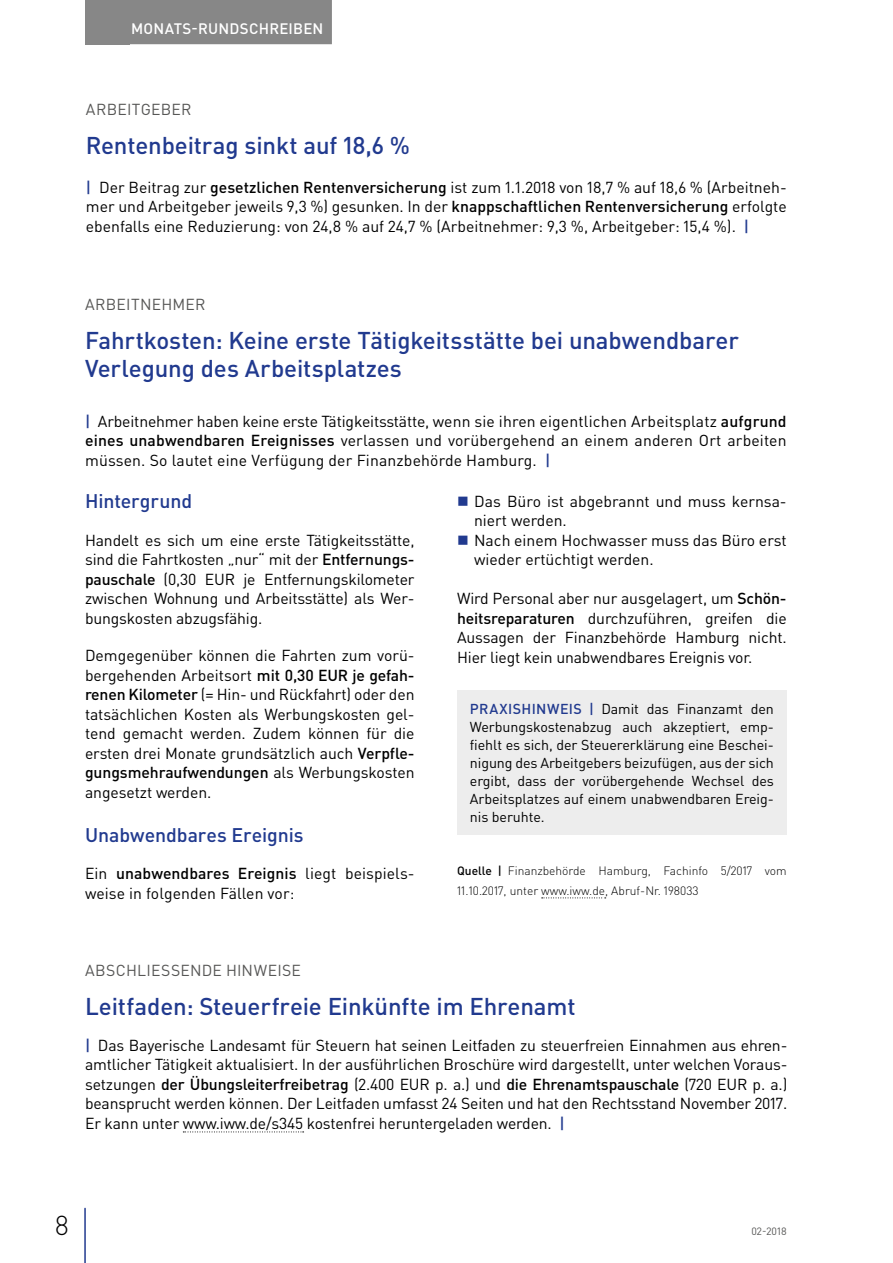
<style>
.page{position:relative;width:893px;height:1263px;background:#fff}
.page>*{position:absolute;margin:0;border:0;box-sizing:border-box;transform-origin:0 0}
.t1{font:300 27px "DIN Pro";color:#000}
.t2{font:500 24px/28.5px "DIN Pro";letter-spacing:-.005em;color:#213a8f}
.t3{font:500 19.5px "DIN Pro";letter-spacing:-.005em;color:#213a8f}
.t4{font:15.75px/19.5px "DIN Pro";letter-spacing:-.005em;color:#000;text-align:justify}
.t5{font:15.75px "DIN Pro";letter-spacing:.015em;color:#575756}
.t6{font:500 15px "DIN Pro";letter-spacing:.015em;color:#fff}
.t7{font:14.25px/18px "DIN Pro";letter-spacing:-.005em;color:#000;text-align:justify}
.t8{font:300 12px/19.5px "DIN Pro";color:#000}
.t9{font:10.5px "DIN Pro";color:#575756}
.s1{font-weight:500;color:#213a8f}
.s2{font-weight:500}
</style>
<div class="page">
<div style="left:85px;top:0;width:45px;height:44px;background:#878787"></div>
<hr style="left:84px;top:1208px;width:2px;height:55px;background:#213a8f">
<div style="left:122px;top:0;width:210px;height:44px;background:#878787"></div>
<svg style="left:183px;top:1131px;width:121px;height:1px"></svg>
<svg style="left:542px;top:897px;width:64px;height:1px"></svg>
<div style="left:457px;top:690px;width:330px;height:145px;background:#ededed"></div>
<p class="t6" style="left:131px;top:18px;width:194px">MONATS-RUNDSCHREIBEN</p>
<p class="t5" style="left:86px;top:98px;width:107px">ARBEITGEBER</p>
<h2 class="t2" style="left:86px;top:130px;width:326px">Rentenbeitrag sinkt auf 18,6 %</h2>
<p class="t4" style="left:86px;top:177px;width:702px"><span class="s1">|</span> Der Beitrag zur <span class="s2">gesetzlichen Rentenversicherung</span> ist zum 1.1.2018 von 18,7 % auf 18,6 % (Arbeitneh&shy;mer und Arbeitgeber jeweils 9,3 %) gesunken. In der <span class="s2">knappschaftlichen Rentenversicherung</span> erfolgte ebenfalls eine Reduzierung: von 24,8 % auf 24,7 % (Arbeitnehmer: 9,3 %, Arbeitgeber: 15,4 %). <span class="s1">|</span></p>
<p class="t5" style="left:85px;top:293px;width:122px">ARBEITNEHMER</p>
<h2 class="t2" style="left:85px;top:325px;width:655px">Fahrtkosten: Keine erste Tätigkeitsstätte bei unabwendbarer<br>Verlegung des Arbeitsplatzes</h2>
<p class="t4" style="left:85px;top:411px;width:703px"><span class="s1">|</span> Arbeitnehmer haben keine erste Tätigkeitsstätte, wenn sie ihren eigentlichen Arbeitsplatz <span class="s2">aufgrund eines unabwendbaren Ereignisses</span> verlassen und vorübergehend an einem anderen Ort arbeiten müssen. So lautet eine Verfügung der Finanzbehörde Hamburg. <span class="s1">|</span></p>
<p class="t3" style="left:85px;top:488px;width:109px">Hintergrund</p>
<p class="t4" style="left:85px;top:530px;width:331px">Handelt es sich um eine erste Tätigkeitsstätte, sind die Fahrtkosten „nur“ mit der <span class="s2">Entfernungs&shy;pauschale</span> (0,30 EUR je Entfernungskilometer zwischen Wohnung und Arbeitsstätte) als Wer&shy;bungskosten abzugsfähig.</p>
<p class="t4" style="left:85px;top:645px;width:331px">Demgegenüber können die Fahrten zum vorü&shy;bergehenden Arbeitsort <span class="s2">mit 0,30 EUR je gefah&shy;renen Kilometer</span> (= Hin- und Rückfahrt) oder den tatsächlichen Kosten als Werbungskosten gel&shy;tend gemacht werden. Zudem können für die ersten drei Monate grundsätzlich auch <span class="s2">Verpfle&shy;gungsmehraufwendungen</span> als Werbungskosten angesetzt werden.</p>
<p class="t3" style="left:85px;top:821px;width:220px">Unabwendbares Ereignis</p>
<p class="t4" style="left:85px;top:863px;width:331px">Ein <span class="s2">unabwendbares Ereignis</span> liegt beispiels&shy;weise in folgenden Fällen vor:</p>
<p class="t4" style="left:474px;top:491px;width:314px;text-align:left">Das Büro ist abgebrannt und muss kernsa&shy;niert werden.<br>Nach einem Hochwasser muss das Büro erst wieder ertüchtigt werden.</p>
<p class="t4" style="left:457px;top:588px;width:331px">Wird Personal aber nur ausgelagert, um <span class="s2">Schön&shy;heitsreparaturen</span> durchzuführen, greifen die Aussagen der Finanzbehörde Hamburg nicht.<br>Hier liegt kein unabwendbares Ereignis vor.</p>
<p class="t7" style="left:470px;top:699px;width:306px"><span class="s1">PRAXISHINWEIS |</span> Damit das Finanzamt den Werbungskostenabzug auch akzeptiert, emp&shy;fiehlt es sich, der Steuererklärung eine Beschei&shy;nigung des Arbeitgebers beizufügen, aus der sich ergibt, dass der vorübergehende Wechsel des Arbeitsplatzes auf einem unabwendbaren Ereig&shy;nis beruhte.</p>
<p class="t8" style="left:457px;top:861px;width:331px"><span class="s2">Quelle |</span> Finanzbehörde Hamburg, Fachinfo 5/2017 vom<br>11.10.2017, unter www.iww.de, Abruf-Nr. 198033</p>
<p class="t5" style="left:85px;top:959px;width:217px">ABSCHLIESSENDE HINWEISE</p>
<h2 class="t2" style="left:85px;top:991px;width:492px">Leitfaden: Steuerfreie Einkünfte im Ehrenamt</h2>
<p class="t4" style="left:85px;top:1035px;width:704px"><span class="s1">|</span> Das Bayerische Landesamt für Steuern hat seinen Leitfaden zu steuerfreien Einnahmen aus ehren&shy;amtlicher Tätigkeit aktualisiert. In der ausführlichen Broschüre wird dargestellt, unter welchen Voraus&shy;setzungen <span class="s2">der Übungsleiterfreibetrag</span> (2.400 EUR p. a.) und <span class="s2">die Ehrenamtspauschale</span> (720 EUR p. a.) beansprucht werden können. Der Leitfaden umfasst 24 Seiten und hat den Rechtsstand November 2017.<br>Er kann unter www.iww.de/s345 kostenfrei heruntergeladen werden. <span class="s1">|</span></p>
<h1 class="t1" style="left:55px;top:1207px;width:16px">8</h1>
<p class="t9" style="left:751px;top:1224px;width:37px">02-2018</p>
</div>
